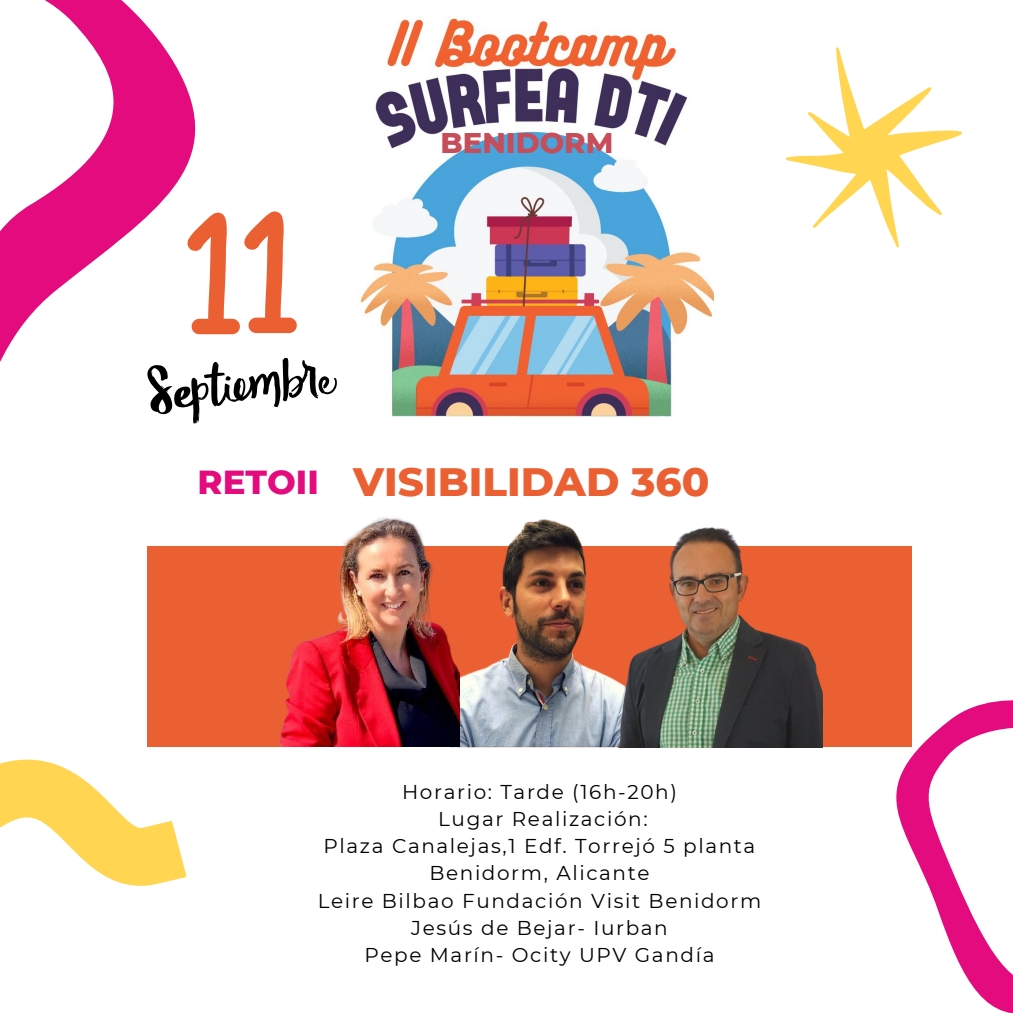
<style>
.page{position:relative;width:1013px;height:1013px;background:#fff}
.page>*{position:absolute;margin:0;border:0;box-sizing:border-box;transform-origin:0 0}
.t1{font:800 40.38px "Montserrat";color:#eb6033}
.t2{font:800 34px "Montserrat";color:#e30b7d}
.t3{font:800 29px "Montserrat";color:#c64e5b}
.t4{font:20px "Montserrat";letter-spacing:.08em;color:#000}
</style>
<div class="page">
<svg style="left:786px;top:47px;width:176px;height:201px"></svg>
<svg style="left:0;top:0;width:234px;height:362px"></svg>
<div style="left:147px;top:546px;width:764px;height:201px;background:#eb6033"></div>
<svg style="left:896px;top:647px;width:116px;height:365px"></svg>
<img style="left:448px;top:519px;width:156px;height:228px">
<img style="left:279px;top:517px;width:180px;height:229px">
<img style="left:604px;top:527px;width:218px;height:220px">
<svg style="left:0;top:759px;width:187px;height:127px"></svg>
<svg style="left:147px;top:358px;width:190px;height:66px"></svg>
<svg style="left:187px;top:211px;width:110px;height:123px"></svg>
<img style="left:359px;top:18px;width:354px;height:399px">
<p class="t3" style="left:440px;top:125px;width:174px">BENIDORM</p>
<p class="t2" style="left:197px;top:460px;width:123px">RETOII</p>
<p class="t1" style="left:353px;top:457px;width:357px">VISIBILIDAD 360</p>
<p class="t4" style="left:402px;top:779px;width:276px">Horario: Tarde (16h-20h)</p>
<p class="t4" style="left:438px;top:806px;width:211px">Lugar Realización:</p>
<p class="t4" style="left:323px;top:833px;width:433px">Plaza Canalejas,1 Edf. Torrejó 5 planta</p>
<p class="t4" style="left:429px;top:861px;width:221px">Benidorm, Alicante</p>
<p class="t4" style="left:318px;top:888px;width:445px">Leire Bilbao Fundación Visit Benidorm</p>
<p class="t4" style="left:411px;top:915px;width:258px">Jesús de Bejar- Iurban</p>
<p class="t4" style="left:364px;top:942px;width:351px">Pepe Marín- Ocity UPV Gandía</p>
</div>
